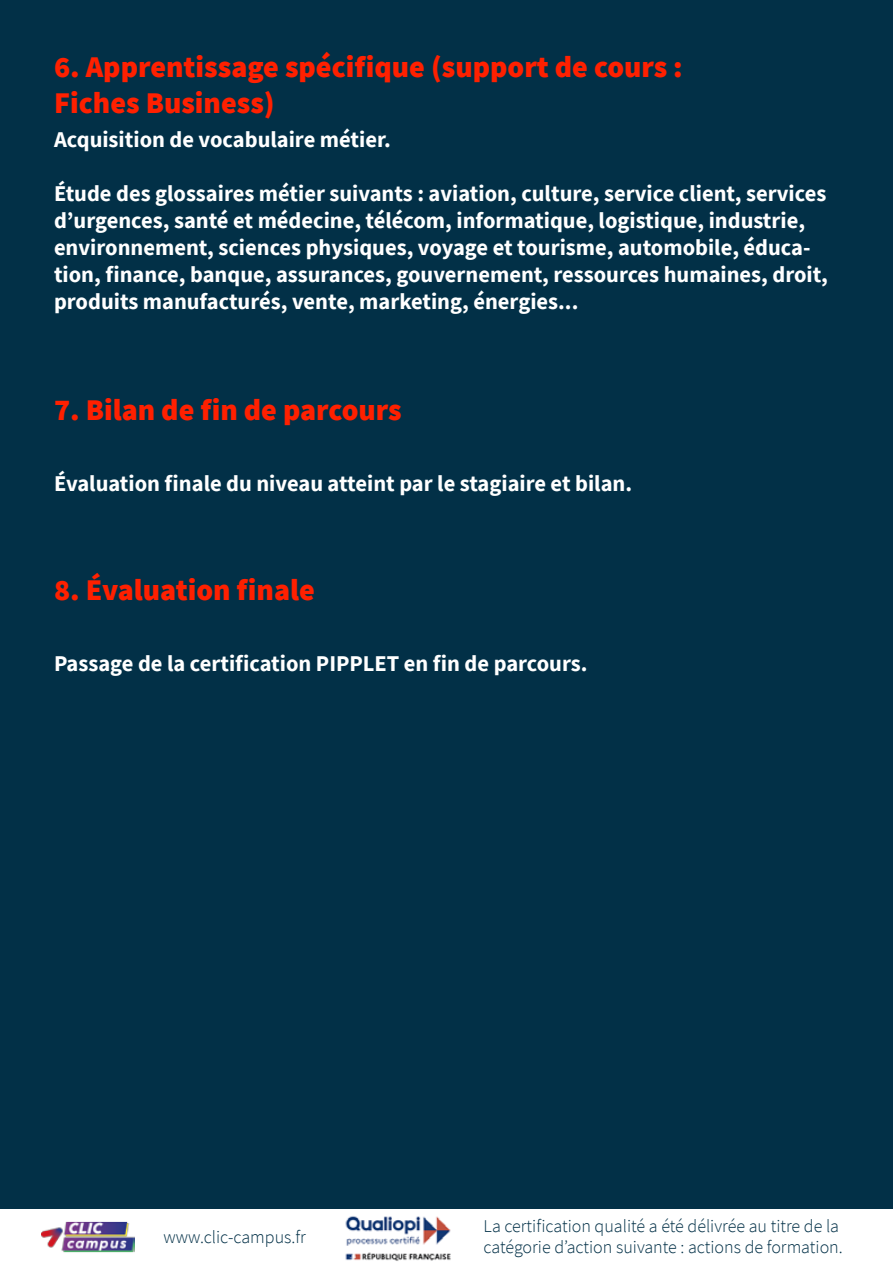
<style>
.page{position:relative;width:893px;height:1263px;background:#023047}
.page>*{position:absolute;margin:0;border:0;box-sizing:border-box;transform-origin:0 0}
.t1{font:900 30px/36px "Source Sans Pro";color:#ff2000}
.t2{font:700 22.5px/27px "Source Sans Pro";color:#fff}
.t3{font:300 18px/21.6px "Source Sans Pro";color:#023047}
</style>
<div class="page">
<div style="left:0;top:1209px;width:893px;height:54px;background:#fff"></div>
<img style="left:42px;top:1221px;width:92px;height:32px">
<img style="left:345px;top:1216px;width:106px;height:45px">
<h1 class="t1" style="left:54px;top:48px;width:630px">6. Apprentissage spécifique (support de cours :<br>Fiches Business)</h1>
<p class="t2" style="left:54px;top:126px;width:338px">Acquisition de vocabulaire métier.</p>
<p class="t2" style="left:54px;top:180px;width:775px">Étude des glossaires métier suivants : aviation, culture, service client, services d’urgences, santé et médecine, télécom, informatique, logistique, industrie, environnement, sciences physiques, voyage et tourisme, automobile, éduca&shy;tion, finance, banque, assurances, gouvernement, ressources humaines, droit, produits manufacturés, vente, marketing, énergies...</p>
<h1 class="t1" style="left:54px;top:391px;width:349px">7. Bilan de fin de parcours</h1>
<p class="t2" style="left:54px;top:469px;width:580px">Évaluation finale du niveau atteint par le stagiaire et bilan.</p>
<h1 class="t1" style="left:54px;top:572px;width:262px">8. Évaluation finale</h1>
<p class="t2" style="left:54px;top:650px;width:535px">Passage de la certification PIPPLET en fin de parcours.</p>
<p class="t3" style="left:163px;top:1226px;width:144px">www.clic-campus.fr</p>
<p class="t3" style="left:484px;top:1215px;width:361px">La certification qualité a été délivrée au titre de la catégorie d’action suivante : actions de formation.</p>
</div>
